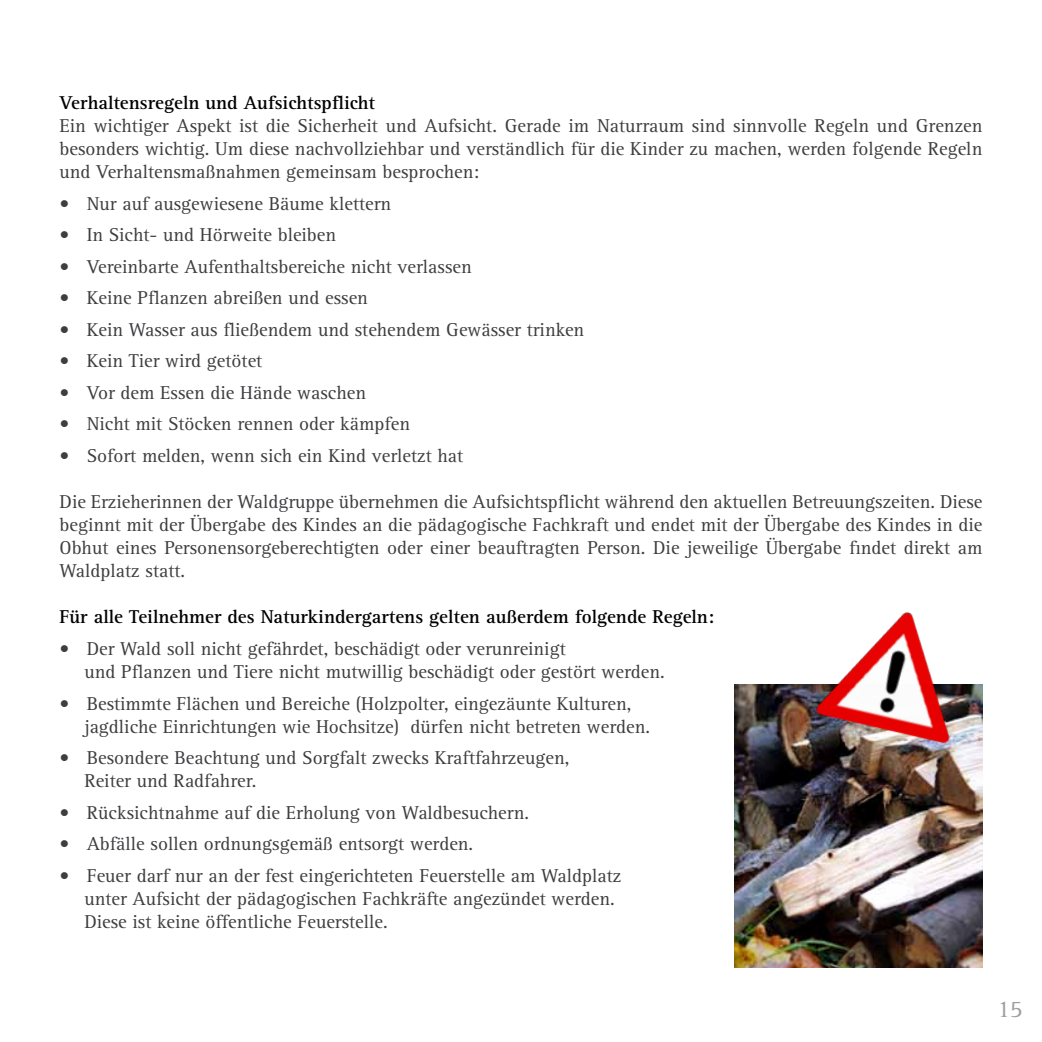
<style>
.page{position:relative;width:1042px;height:1042px;background:#fff}
.page>*{position:absolute;margin:0;border:0;box-sizing:border-box;transform-origin:0 0}
.t1{font:24.5px "Rotis Serif";color:#9c9e9f}
.t2{font:19.25px/23.1px "Rotis Serif";color:#3e3d40}
.t3{font:700 19.25px "Rotis Serif";color:#000}
</style>
<div class="page">
<img style="left:734px;top:685px;width:249px;height:282px">
<img style="left:813px;top:611px;width:140px;height:135px">
<p class="t3" style="left:60px;top:91px;width:317px">Verhaltensregeln und Aufsichtspflicht</p>
<p class="t2" style="left:60px;top:115px;width:924px;text-align:justify">Ein wichtiger Aspekt ist die Sicherheit und Aufsicht. Gerade im Naturraum sind sinnvolle Regeln und Grenzen besonders wichtig. Um diese nachvollziehbar und verständlich für die Kinder zu machen, werden folgende Regeln und Verhaltensmaßnahmen gemeinsam besprochen:</p>
<p class="t2" style="left:60px;top:192px;width:333px">• Nur auf ausgewiesene Bäume klettern</p>
<p class="t2" style="left:60px;top:224px;width:278px">• In Sicht- und Hörweite bleiben</p>
<p class="t2" style="left:60px;top:255px;width:414px">• Vereinbarte Aufenthaltsbereiche nicht verlassen</p>
<p class="t2" style="left:60px;top:287px;width:310px">• Keine Pflanzen abreißen und essen</p>
<p class="t2" style="left:60px;top:318px;width:526px">• Kein Wasser aus fließendem und stehendem Gewässer trinken</p>
<p class="t2" style="left:60px;top:350px;width:204px">• Kein Tier wird getötet</p>
<p class="t2" style="left:60px;top:381px;width:308px">• Vor dem Essen die Hände waschen</p>
<p class="t2" style="left:60px;top:413px;width:352px">• Nicht mit Stöcken rennen oder kämpfen</p>
<p class="t2" style="left:60px;top:444px;width:405px">• Sofort melden, wenn sich ein Kind verletzt hat</p>
<p class="t2" style="left:60px;top:490px;width:924px;text-align:justify">Die Erzieherinnen der Waldgruppe übernehmen die Aufsichtspflicht während den aktuellen Betreuungszeiten. Diese beginnt mit der Übergabe des Kindes an die pädagogische Fachkraft und endet mit der Übergabe des Kindes in die Obhut eines Personensorgeberechtigten oder einer beauftragten Person. Die jeweilige Übergabe findet direkt am Waldplatz statt.</p>
<p class="t3" style="left:60px;top:606px;width:656px">Für alle Teilnehmer des Naturkindergartens gelten außerdem folgende Regeln:</p>
<p class="t2" style="left:84px;top:637px;width:582px;text-indent:-25px">• Der Wald soll nicht gefährdet, beschädigt oder verunreinigt<br>und Pflanzen und Tiere nicht mutwillig beschädigt oder gestört werden.</p>
<p class="t2" style="left:84px;top:692px;width:567px;text-indent:-25px">• Bestimmte Flächen und Bereiche (Holzpolter, eingezäunte Kulturen, jagdliche Einrichtungen wie Hochsitze) dürfen nicht betreten werden.</p>
<p class="t2" style="left:84px;top:747px;width:486px;text-indent:-25px">• Besondere Beachtung und Sorgfalt zwecks Kraftfahrzeugen,<br>Reiter und Radfahrer.</p>
<p class="t2" style="left:60px;top:801px;width:471px">• Rücksichtnahme auf die Erholung von Waldbesuchern.</p>
<p class="t2" style="left:60px;top:833px;width:415px">• Abfälle sollen ordnungsgemäß entsorgt werden.</p>
<p class="t2" style="left:84px;top:864px;width:538px;text-indent:-25px">• Feuer darf nur an der fest eingerichteten Feuerstelle am Waldplatz unter Aufsicht der pädagogischen Fachkräfte angezündet werden.<br>Diese ist keine öffentliche Feuerstelle.</p>
<p class="t1" style="left:997px;top:995px;width:27px">15</p>
</div>
